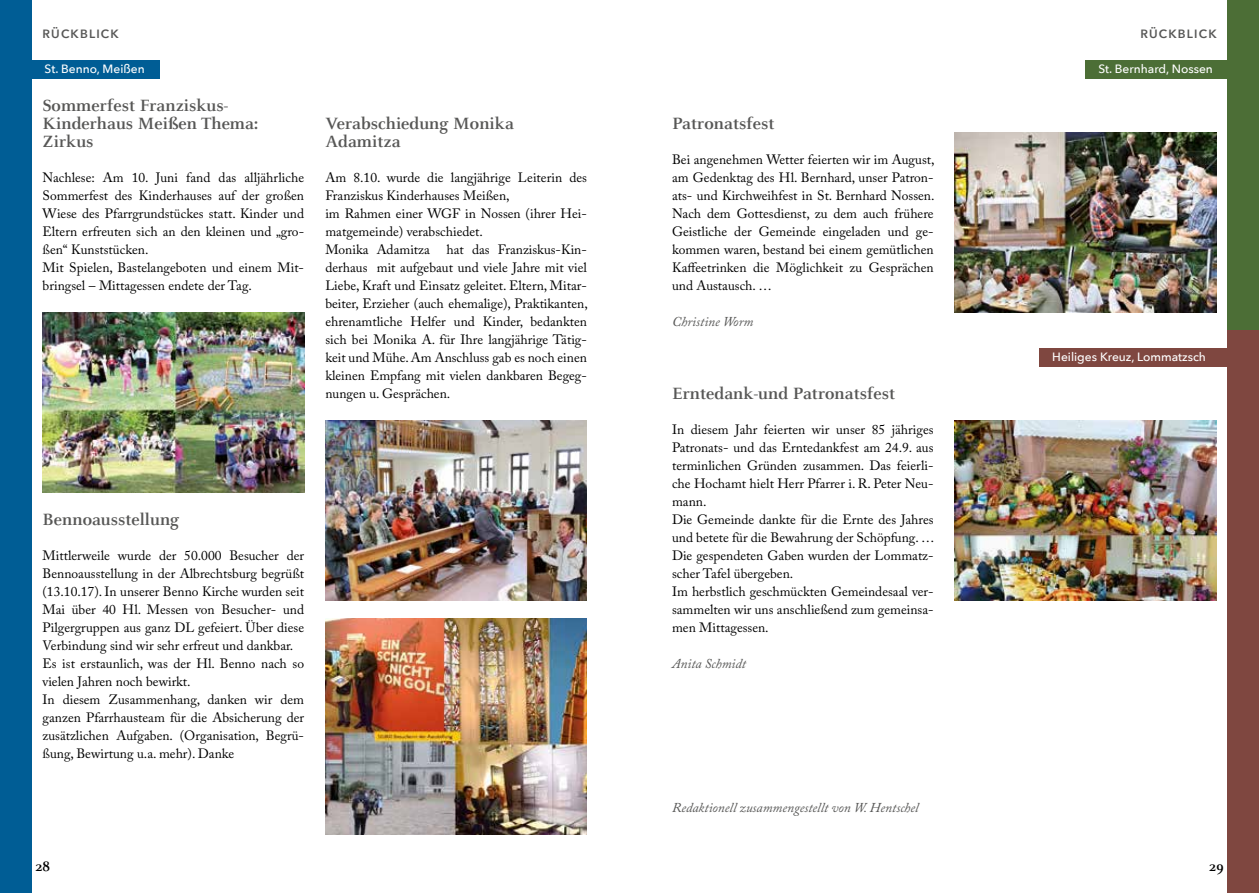
<style>
.page{position:relative;width:1259px;height:893px;background:#fff}
.page>*{position:absolute;margin:0;border:0;box-sizing:border-box;transform-origin:0 0}
.t1{font:700 18px/18px "Celeste";color:#575756}
.t2{font:700 15px "Celeste";color:#000}
.t3{font:13.5px/18px "Adobe Caslon Pro";color:#000}
.t4{font:italic 13.5px "Adobe Caslon Pro";color:#575756}
.t5{font:500 12px "Avenir Next";color:#fff}
.t6{font:600 12px "Avenir Next";letter-spacing:.1em;color:#575756}
</style>
<div class="page">
<div style="left:0;top:0;width:32px;height:893px;background:#005d95"></div>
<div style="left:32px;top:61px;width:127px;height:18px;background:#005d95"></div>
<img style="left:43px;top:313px;width:261px;height:180px">
<img style="left:325px;top:421px;width:262px;height:180px">
<img style="left:955px;top:133px;width:261px;height:180px">
<img style="left:325px;top:619px;width:262px;height:216px">
<div style="left:1227px;top:0;width:32px;height:331px;background:#4c6e36"></div>
<div style="left:1227px;top:331px;width:32px;height:562px;background:#7f4740"></div>
<div style="left:1085px;top:61px;width:142px;height:18px;background:#4c6e36"></div>
<div style="left:1039px;top:349px;width:188px;height:18px;background:#7f4740"></div>
<img style="left:955px;top:421px;width:261px;height:180px">
<p class="t6" style="left:43px;top:24px;width:78px">RÜCKBLICK</p>
<p class="t6" style="left:1140px;top:24px;width:78px">RÜCKBLICK</p>
<p class="t5" style="left:45px;top:59px;width:101px">St. Benno, Meißen</p>
<h1 class="t1" style="left:43px;top:97px;width:217px">Sommerfest Franziskus-<br>Kinderhaus Meißen Thema:<br>Zirkus</h1>
<p class="t3" style="left:43px;top:168px;width:263px">Nachlese: Am 10. Juni fand das alljährliche Sommerfest des Kinderhauses auf der großen Wiese des Pfarrgrundstückes statt. Kinder und Eltern erfreuten sich an den kleinen und „gro&shy;ßen“ Kunststücken.<br>Mit Spielen, Bastelangeboten und einem Mit&shy;bringsel – Mittagessen endete der Tag.</p>
<h1 class="t1" style="left:325px;top:115px;width:190px">Verabschiedung Monika<br>Adamitza</h1>
<p class="t3" style="left:325px;top:168px;width:264px">Am 8.10. wurde die langjährige Leiterin des Franziskus Kinderhauses Meißen,<br>im Rahmen einer WGF in Nossen (ihrer Hei&shy;matgemeinde) verabschiedet.<br>Monika Adamitza hat das Franziskus-Kin&shy;derhaus mit aufgebaut und viele Jahre mit viel Liebe, Kraft und Einsatz geleitet. Eltern, Mitar&shy;beiter, Erzieher (auch ehemalige), Praktikanten, ehrenamtliche Helfer und Kinder, bedankten sich bei Monika A. für Ihre langjährige Tätig&shy;keit und Mühe. Am Anschluss gab es noch einen kleinen Empfang mit vielen dankbaren Begeg&shy;nungen u. Gesprächen.</p>
<h1 class="t1" style="left:43px;top:511px;width:138px">Bennoausstellung</h1>
<p class="t3" style="left:43px;top:546px;width:263px">Mittlerweile wurde der 50.000 Besucher der Bennoausstellung in der Albrechtsburg begrüßt (13.10.17). In unserer Benno Kirche wurden seit Mai über 40 Hl. Messen von Besucher- und Pilgergruppen aus ganz DL gefeiert. Über diese Verbindung sind wir sehr erfreut und dankbar.<br>Es ist erstaunlich, was der Hl. Benno nach so vielen Jahren noch bewirkt.<br>In diesem Zusammenhang, danken wir dem ganzen Pfarrhausteam für die Absicherung der zusätzlichen Aufgaben. (Organisation, Begrü&shy;ßung, Bewirtung u.a. mehr). Danke</p>
<h1 class="t1" style="left:672px;top:115px;width:104px">Patronatsfest</h1>
<p class="t3" style="left:672px;top:150px;width:264px;text-align:justify">Bei angenehmen Wetter feierten wir im August, am Gedenktag des Hl. Bernhard, unser Patron&shy;ats- und Kirchweihfest in St. Bernhard Nossen.<br>Nach dem Gottesdienst, zu dem auch frühere Geistliche der Gemeinde eingeladen und ge&shy;kommen waren, bestand bei einem gemütlichen Kaffeetrinken die Möglichkeit zu Gesprächen und Austausch. …</p>
<p class="t4" style="left:672px;top:313px;width:83px">Christine Worm</p>
<h1 class="t1" style="left:672px;top:385px;width:225px">Erntedank-und Patronatsfest</h1>
<p class="t3" style="left:672px;top:420px;width:264px">In diesem Jahr feierten wir unser 85 jähriges Patronats- und das Erntedankfest am 24.9. aus terminlichen Gründen zusammen. Das feierli&shy;che Hochamt hielt Herr Pfarrer i. R. Peter Neu&shy;mann.<br>Die Gemeinde dankte für die Ernte des Jahres und betete für die Bewahrung der Schöpfung. … Die gespendeten Gaben wurden der Lommatz&shy;scher Tafel übergeben.<br>Im herbstlich geschmückten Gemeindesaal ver&shy;sammelten wir uns anschließend zum gemeinsa&shy;men Mittagessen.</p>
<p class="t4" style="left:672px;top:655px;width:76px">Anita Schmidt</p>
<p class="t4" style="left:672px;top:799px;width:248px">Redaktionell zusammengestellt von W. Hentschel</p>
<p class="t5" style="left:1098px;top:59px;width:116px">St. Bernhard, Nossen</p>
<p class="t5" style="left:1052px;top:347px;width:155px">Heiliges Kreuz, Lommatzsch</p>
<p class="t2" style="left:35px;top:858px;width:16px">28</p>
<p class="t2" style="left:1209px;top:858px;width:16px">29</p>
</div>
